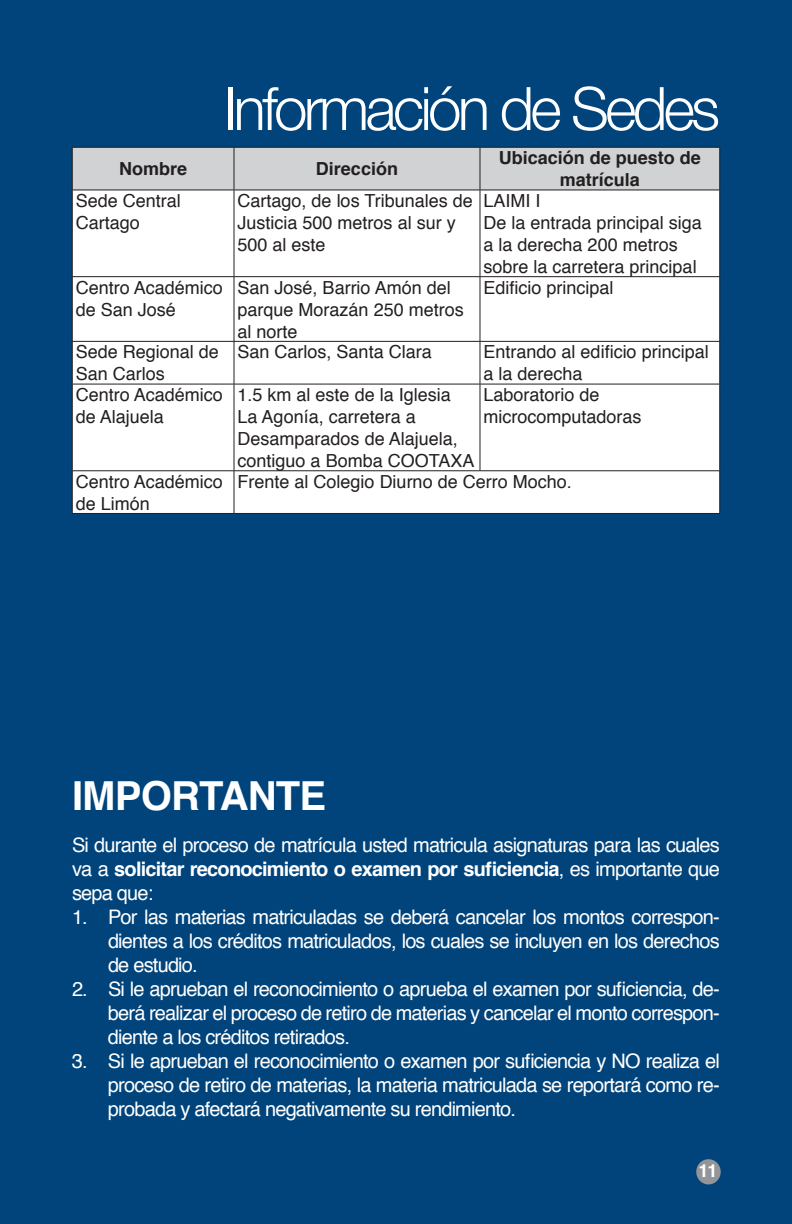
<style>
.page{position:relative;width:792px;height:1224px;background:#00447b}
.page>*{position:absolute;margin:0;border:0;box-sizing:border-box;transform-origin:0 0}
.t1{font:300 60px "Helvetica Neue";letter-spacing:-.06em;color:#fff}
.t2{font:700 40px "Helvetica";letter-spacing:-.02em;color:#fff}
.t3{font:20px/24px "Helvetica";letter-spacing:-.04em;color:#fff;text-align:justify}
.t4{font:18px/22px "Helvetica";color:#231f20}
.t5{font:700 18px/22px "Helvetica";color:#231f20;text-align:center}
.t6{font:700 18px "Helvetica";color:#fff}
.s1{font-weight:700}
</style>
<div class="page">
<div style="left:73px;top:148px;width:646px;height:42px;background:#d1d2d4"></div>
<div style="left:73px;top:191px;width:646px;height:322px;background:#fff"></div>
<hr style="left:72px;top:147px;width:162px;height:1px;background:#231f20">
<hr style="left:72px;top:148px;width:1px;height:42px;background:#231f20">
<hr style="left:234px;top:147px;width:246px;height:1px;background:#231f20">
<hr style="left:234px;top:148px;width:1px;height:42px;background:#231f20">
<hr style="left:480px;top:147px;width:240px;height:1px;background:#231f20">
<hr style="left:480px;top:148px;width:1px;height:42px;background:#231f20">
<hr style="left:719px;top:148px;width:1px;height:42px;background:#231f20">
<hr style="left:72px;top:190px;width:162px;height:1px;background:#231f20">
<hr style="left:72px;top:190px;width:1px;height:86px;background:#231f20">
<hr style="left:234px;top:190px;width:246px;height:1px;background:#231f20">
<hr style="left:234px;top:190px;width:1px;height:86px;background:#231f20">
<hr style="left:480px;top:190px;width:240px;height:1px;background:#231f20">
<hr style="left:480px;top:190px;width:1px;height:86px;background:#231f20">
<hr style="left:719px;top:190px;width:1px;height:86px;background:#231f20">
<hr style="left:72px;top:276px;width:162px;height:1px;background:#231f20">
<hr style="left:72px;top:277px;width:1px;height:64px;background:#231f20">
<hr style="left:234px;top:276px;width:246px;height:1px;background:#231f20">
<hr style="left:234px;top:277px;width:1px;height:64px;background:#231f20">
<hr style="left:480px;top:276px;width:240px;height:1px;background:#231f20">
<hr style="left:480px;top:277px;width:1px;height:64px;background:#231f20">
<hr style="left:719px;top:277px;width:1px;height:64px;background:#231f20">
<hr style="left:72px;top:341px;width:162px;height:1px;background:#231f20">
<hr style="left:72px;top:342px;width:1px;height:42px;background:#231f20">
<hr style="left:234px;top:341px;width:246px;height:1px;background:#231f20">
<hr style="left:234px;top:342px;width:1px;height:42px;background:#231f20">
<hr style="left:480px;top:341px;width:240px;height:1px;background:#231f20">
<hr style="left:480px;top:342px;width:1px;height:42px;background:#231f20">
<hr style="left:719px;top:342px;width:1px;height:42px;background:#231f20">
<hr style="left:72px;top:384px;width:162px;height:1px;background:#231f20">
<hr style="left:72px;top:384px;width:1px;height:87px;background:#231f20">
<hr style="left:234px;top:384px;width:246px;height:1px;background:#231f20">
<hr style="left:234px;top:384px;width:1px;height:87px;background:#231f20">
<hr style="left:480px;top:384px;width:240px;height:1px;background:#231f20">
<hr style="left:480px;top:384px;width:1px;height:87px;background:#231f20">
<hr style="left:719px;top:384px;width:1px;height:87px;background:#231f20">
<hr style="left:72px;top:470px;width:162px;height:1px;background:#231f20">
<hr style="left:72px;top:471px;width:1px;height:42px;background:#231f20">
<hr style="left:234px;top:470px;width:246px;height:1px;background:#231f20">
<hr style="left:234px;top:471px;width:1px;height:42px;background:#231f20">
<hr style="left:480px;top:470px;width:240px;height:1px;background:#231f20">
<hr style="left:719px;top:471px;width:1px;height:42px;background:#231f20">
<hr style="left:72px;top:513px;width:162px;height:1px;background:#231f20">
<hr style="left:234px;top:513px;width:246px;height:1px;background:#231f20">
<hr style="left:480px;top:513px;width:240px;height:1px;background:#231f20">
<div style="left:696px;top:1159px;width:25px;height:25px;background:#939598;border-radius:50%"></div>
<h1 class="t1" style="left:224px;top:60px;width:498px">Información de Sedes</h1>
<p class="t5" style="left:119px;top:158px;width:70px">Nombre</p>
<p class="t5" style="left:316px;top:158px;width:84px">Dirección</p>
<p class="t5" style="left:499px;top:147px;width:204px">Ubicación de puesto de matrícula</p>
<p class="t4" style="left:76px;top:190px;width:107px">Sede Central<br>Cartago</p>
<p class="t4" style="left:238px;top:190px;width:237px">Cartago, de los Tribunales de<br>Justicia 500 metros al sur y<br>500 al este</p>
<p class="t4" style="left:484px;top:190px;width:220px">LAIMI I<br>De la entrada principal siga a la derecha 200 metros sobre la carretera principal</p>
<p class="t4" style="left:76px;top:277px;width:149px">Centro Académico de San José</p>
<p class="t4" style="left:238px;top:277px;width:228px">San José, Barrio Amón del parque Morazán 250 metros al norte</p>
<p class="t4" style="left:484px;top:277px;width:132px">Edificio principal</p>
<p class="t4" style="left:76px;top:342px;width:145px">Sede Regional de<br>San Carlos</p>
<p class="t4" style="left:238px;top:342px;width:196px">San Carlos, Santa Clara</p>
<p class="t4" style="left:484px;top:342px;width:227px">Entrando al edificio principal a la derecha</p>
<p class="t4" style="left:76px;top:384px;width:149px">Centro Académico de Alajuela</p>
<p class="t4" style="left:238px;top:384px;width:238px">1.5 km al este de la Iglesia<br>La Agonía, carretera a<br>Desamparados de Alajuela, contiguo a Bomba COOTAXA</p>
<p class="t4" style="left:484px;top:384px;width:160px">Laboratorio de microcomputadoras</p>
<p class="t4" style="left:76px;top:471px;width:149px">Centro Académico de Limón</p>
<p class="t4" style="left:238px;top:471px;width:336px">Frente al Colegio Diurno de Cerro Mocho.</p>
<h2 class="t2" style="left:72px;top:764px;width:256px">IMPORTANTE</h2>
<p class="t3" style="left:72px;top:834px;width:649px">Si durante el proceso de matrícula usted matricula asignaturas para las cuales va a <span class="s1">solicitar reconocimiento o examen por suficiencia</span>, es importante que sepa que:</p>
<p class="t3" style="left:108px;top:906px;width:613px;text-indent:-36px">1. Por las materias matriculadas se deberá cancelar los montos correspon&shy;dientes a los créditos matriculados, los cuales se incluyen en los derechos de estudio.</p>
<p class="t3" style="left:108px;top:978px;width:613px;text-indent:-36px">2. Si le aprueban el reconocimiento o aprueba el examen por suficiencia, de&shy;berá realizar el proceso de retiro de materias y cancelar el monto correspon&shy;diente a los créditos retirados.</p>
<p class="t3" style="left:108px;top:1050px;width:614px;text-indent:-36px">3. Si le aprueban el reconocimiento o examen por suficiencia y NO realiza el proceso de retiro de materias, la materia matriculada se reportará como re&shy;probada y afectará negativamente su rendimiento.</p>
<p class="t6" style="left:699px;top:1157px;width:21px">11</p>
</div>
